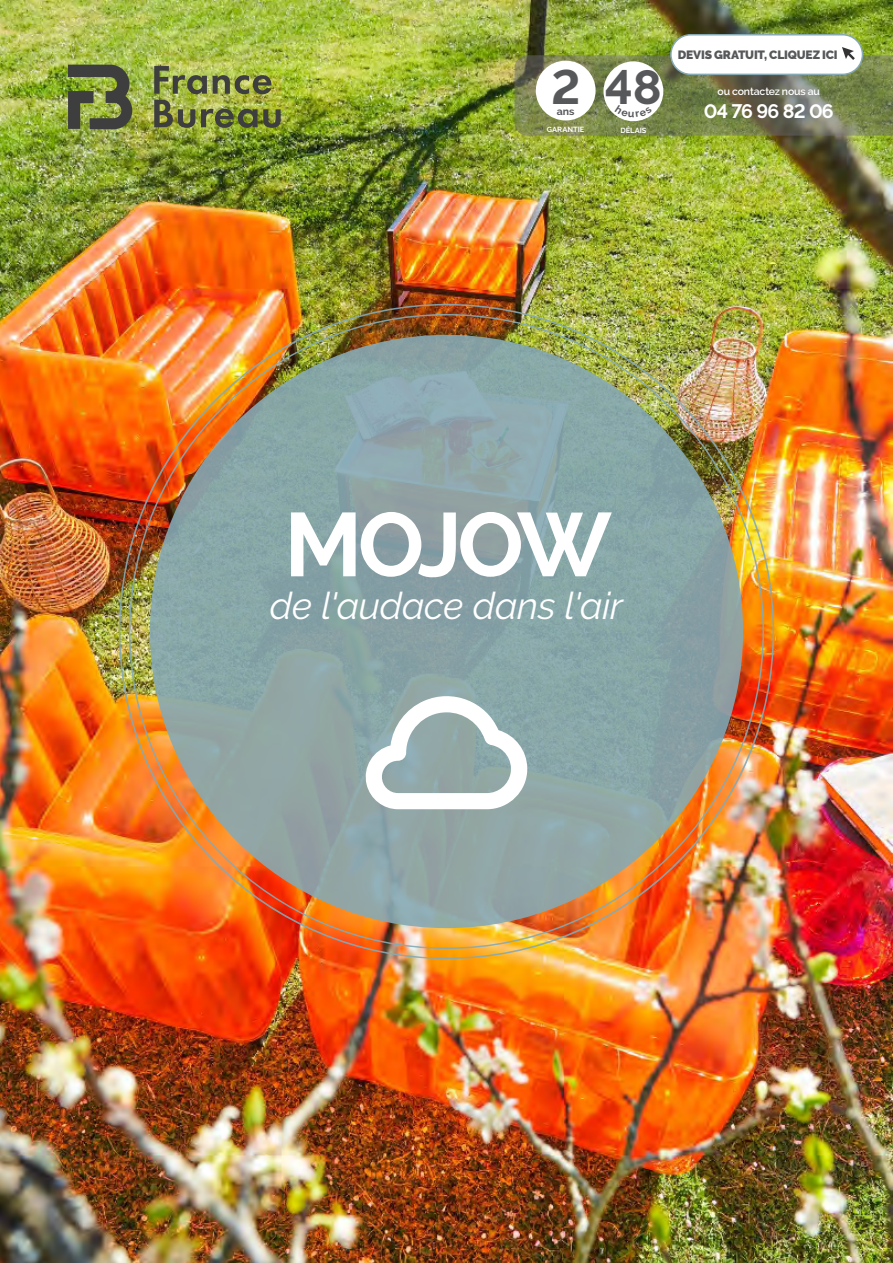
<style>
.page{position:relative;width:893px;height:1263px;background:#fff}
.page>*{position:absolute;margin:0;border:0;box-sizing:border-box;transform-origin:0 0}
.t1{font:700 90px "Raleway";letter-spacing:-.065em;color:#fff}
.t2{font:700 48px "Raleway";color:#57585a}
.t3{font:italic 37.5px "Raleway";letter-spacing:-.005em;color:#fff}
.t4{font:700 19.5px "Raleway";letter-spacing:-.045em;color:#fff}
.t5{font:900 12px "Raleway";letter-spacing:-.01em;color:#57585a}
.t6{font:600 10.5px "Raleway";letter-spacing:-.01em;color:#fff}
.t7{font:700 10.5px "Raleway";color:#57585a}
.t8{font:700 7.5px "Raleway";color:#fff}
</style>
<div class="page">
<img style="left:0;top:0;width:893px;height:1263px">
<img style="left:119px;top:304px;width:655px;height:655px">
<img style="left:129px;top:314px;width:635px;height:635px">
<svg style="left:362px;top:688px;width:165px;height:121px"></svg>
<svg style="left:154px;top:66px;width:53px;height:28px"></svg>
<svg style="left:213px;top:75px;width:58px;height:19px"></svg>
<svg style="left:154px;top:100px;width:41px;height:28px"></svg>
<svg style="left:201px;top:109px;width:80px;height:19px;background:#687237"></svg>
<img style="left:68px;top:65px;width:64px;height:64px">
<div style="left:671px;top:35px;width:191px;height:39px;background:#fff;border-radius:20px"></div>
<div style="left:670px;top:34px;width:193px;height:41px;border:2px solid #86a9b4;border-radius:20px"></div>
<svg style="left:514px;top:47px;width:379px;height:89px"></svg>
<h2 class="t2" style="left:551px;top:59px;width:31px">2</h2>
<p class="t7" style="left:557px;top:105px;width:19px">ans</p>
<p class="t8" style="left:547px;top:125px;width:39px">GARANTIE</p>
<h2 class="t2" style="left:605px;top:60px;width:59px">48</h2>
<p class="t8" style="left:620px;top:126px;width:28px">DÉLAIS</p>
<p class="t5" style="left:678px;top:48px;width:162px">DEVIS GRATUIT, CLIQUEZ ICI</p>
<p class="t6" style="left:717px;top:85px;width:104px">ou contactez nous au</p>
<h3 class="t4" style="left:704px;top:100px;width:132px">04 76 96 82 06</h3>
<h1 class="t1" style="left:284px;top:493px;width:329px">Mojow</h1>
<h3 class="t3" style="left:270px;top:584px;width:355px">de l'audace dans l'air</h3>
</div>
